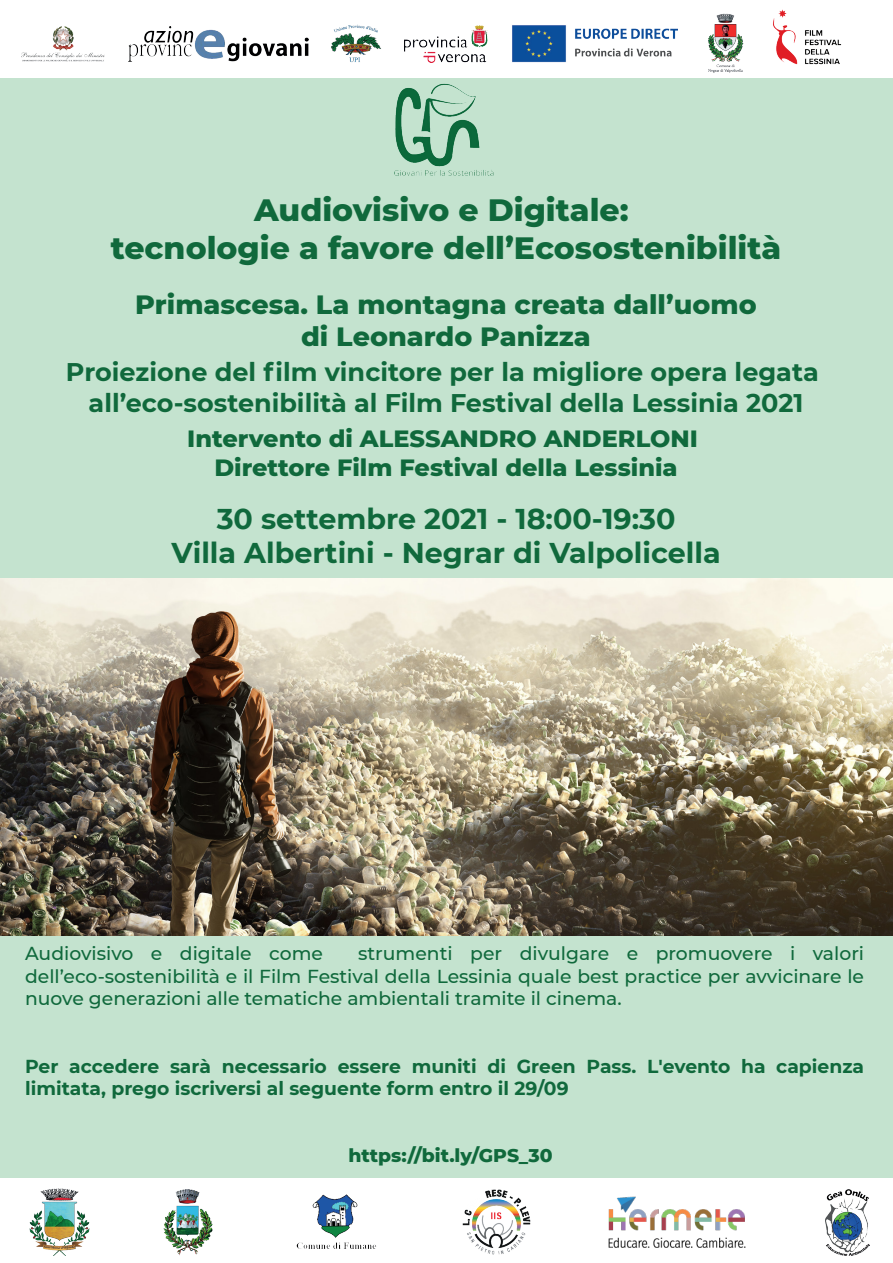
<style>
.page{position:relative;width:893px;height:1263px;background:#fff}
.page>*{position:absolute;margin:0;border:0;box-sizing:border-box;transform-origin:0 0}
.t1{font:800 31.5px/37.8px "Montserrat";color:#10693c;text-align:center}
.t2{font:700 28.5px/34.3px "Montserrat";color:#10693c;text-align:center}
.t3{font:800 27px/32.4px "Montserrat";color:#10693c;text-align:center}
.t4{font:700 25.5px/30.6px "Montserrat";color:#10693c;text-align:center}
.t5{font:800 24px/28.8px "Montserrat";color:#10693c;text-align:center}
.t6{font:500 18.75px/22.5px "Montserrat";color:#10693c;text-align:justify}
.t7{font:700 18.75px/22.5px "Montserrat";color:#10693c}
.t8{font:800 18.75px "Montserrat";color:#10693c}
</style>
<div class="page">
<div style="left:0;top:78px;width:893px;height:1099px;background:#c4e3cf"></div>
<img style="left:331px;top:24px;width:50px;height:39px">
<img style="left:512px;top:25px;width:165px;height:38px">
<img style="left:405px;top:25px;width:83px;height:27px">
<img style="left:708px;top:13px;width:36px;height:60px">
<img style="left:29px;top:1189px;width:61px;height:66px">
<img style="left:163px;top:1189px;width:50px;height:66px">
<img style="left:296px;top:1194px;width:80px;height:55px">
<img style="left:462px;top:1189px;width:68px;height:66px">
<img style="left:608px;top:1196px;width:138px;height:52px">
<img style="left:825px;top:1189px;width:44px;height:66px">
<img style="left:394px;top:52px;width:100px;height:124px">
<img style="left:0;top:578px;width:893px;height:357px">
<img style="left:773px;top:9px;width:69px;height:56px">
<img style="left:22px;top:26px;width:83px;height:35px">
<img style="left:128px;top:26px;width:180px;height:35px">
<h1 class="t1" style="left:111px;top:189px;width:672px">Audiovisivo e Digitale:<br>tecnologie a favore dell’Ecosostenibilità</h1>
<h3 class="t3" style="left:135px;top:287px;width:623px">Primascesa. La montagna creata dall’uomo di Leonardo Panizza</h3>
<h3 class="t4" style="left:66px;top:355px;width:754px">Proiezione del film vincitore per la migliore opera legata all’eco-sostenibilità al Film Festival della Lessinia 2021</h3>
<p class="t5" style="left:187px;top:423px;width:512px">Intervento di ALESSANDRO ANDERLONI<br>Direttore Film Festival della Lessinia</p>
<h2 class="t2" style="left:172px;top:500px;width:551px">30 settembre 2021 - 18:00-19:30<br>Villa Albertini - Negrar di Valpolicella</h2>
<p class="t6" style="left:25px;top:941px;width:299px">Audiovisivo e digitale come</p>
<p class="t6" style="left:25px;top:941px;width:840px;text-indent:333px">strumenti per divulgare e promuovere i valori dell’eco-sostenibilità e il Film Festival della Lessinia quale best practice per avvicinare le nuove generazioni alle tematiche ambientali tramite il cinema.</p>
<p class="t7" style="left:25px;top:1054px;width:840px">Per accedere sarà necessario essere muniti di Green Pass. L'evento ha capienza limitata, prego iscriversi al seguente form entro il 29/09</p>
<p class="t8" style="left:348px;top:1141px;width:206px">https://bit.ly/GPS_30</p>
</div>
